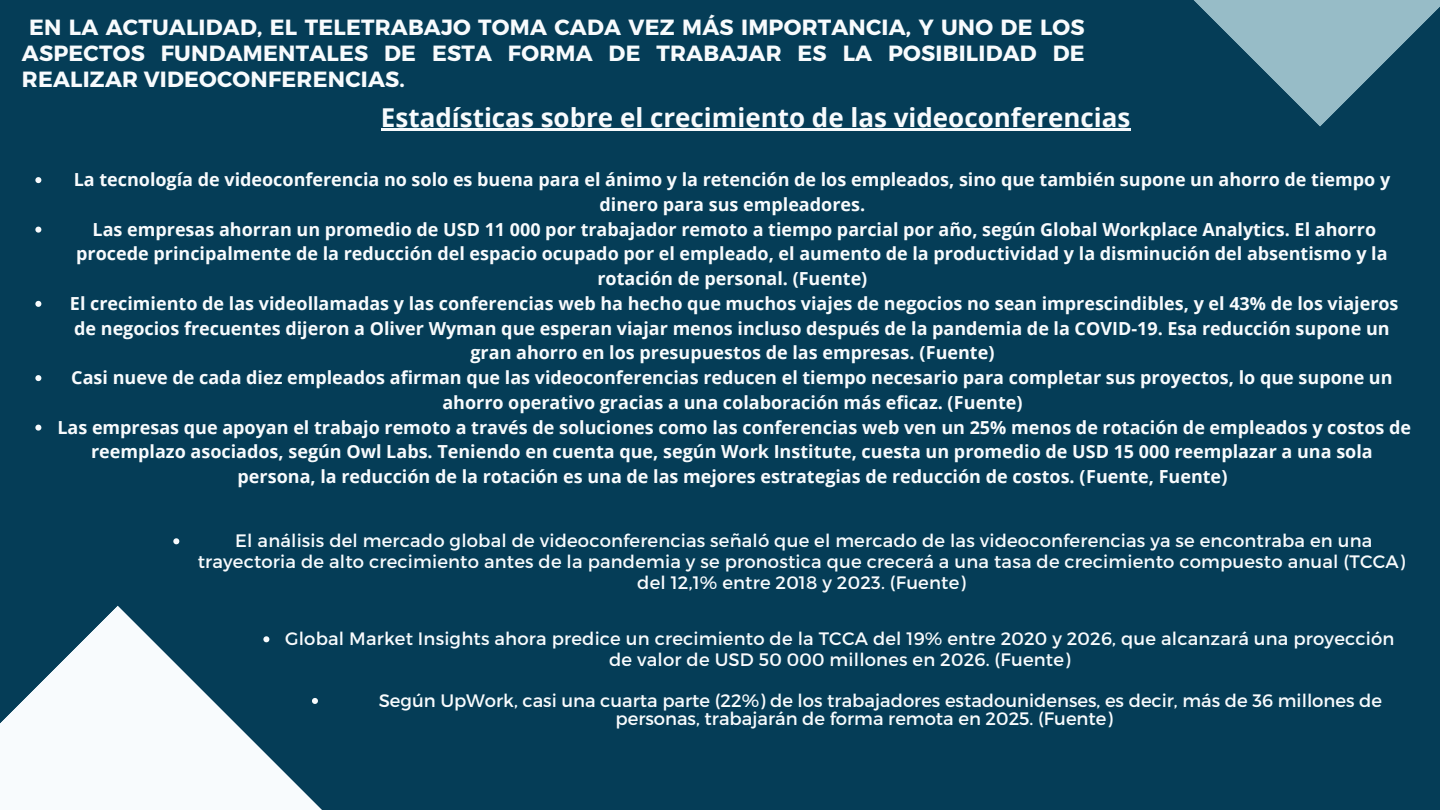
<style>
.page{position:relative;width:1440px;height:810px;background:#053d57}
.page>*{position:absolute;margin:0;border:0;box-sizing:border-box;transform-origin:0 0}
.t1{font:700 26px "Open Sans";color:#f8fbfd}
.t2{font:700 22px/26.2px "Montserrat";letter-spacing:.01em;color:#f8fbfd;text-align:justify}
.t3{font:700 18px/24.8px "Open Sans";color:#f8fbfd;text-align:center}
.t4{font:18px/21px "Montserrat";letter-spacing:.01em;color:#f8fbfd;text-align:center}
</style>
<div class="page">
<svg style="left:1193px;top:0;width:247px;height:127px;fill:#97bcc7"></svg>
<svg style="left:0;top:605px;width:322px;height:205px;fill:#f8fbfd"></svg>
<svg style="left:173px;top:538px;width:6px;height:6px"></svg>
<svg style="left:263px;top:636px;width:6px;height:6px"></svg>
<svg style="left:312px;top:698px;width:6px;height:6px"></svg>
<hr style="left:381px;top:128px;width:750px;height:3px;background:#f8fbfd">
<svg style="left:35px;top:177px;width:6px;height:6px"></svg>
<svg style="left:35px;top:227px;width:6px;height:6px"></svg>
<svg style="left:35px;top:301px;width:6px;height:6px"></svg>
<svg style="left:35px;top:375px;width:6px;height:6px"></svg>
<svg style="left:35px;top:425px;width:6px;height:6px"></svg>
<p class="t2" style="left:22px;top:13px;width:1064px;text-indent:7px">EN LA ACTUALIDAD, EL TELETRABAJO TOMA CADA VEZ MÁS IMPORTANCIA, Y UNO DE LOS ASPECTOS FUNDAMENTALES DE ESTA FORMA DE TRABAJAR ES LA POSIBILIDAD DE REALIZAR VIDEOCONFERENCIAS.</p>
<p class="t1" style="left:381px;top:99px;width:751px">Estadísticas sobre el crecimiento de las videoconferencias</p>
<p class="t3" style="left:74px;top:167px;width:1318px">La tecnología de videoconferencia no solo es buena para el ánimo y la retención de los empleados, sino que también supone un ahorro de tiempo y dinero para sus empleadores.</p>
<p class="t3" style="left:76px;top:216px;width:1313px">Las empresas ahorran un promedio de USD 11 000 por trabajador remoto a tiempo parcial por año, según Global Workplace Analytics. El ahorro procede principalmente de la reducción del espacio ocupado por el empleado, el aumento de la productividad y la disminución del absentismo y la rotación de personal. (Fuente)</p>
<p class="t3" style="left:70px;top:290px;width:1330px">El crecimiento de las videollamadas y las conferencias web ha hecho que muchos viajes de negocios no sean imprescindibles, y el 43% de los viajeros de negocios frecuentes dijeron a Oliver Wyman que esperan viajar menos incluso después de la pandemia de la COVID-19. Esa reducción supone un gran ahorro en los presupuestos de las empresas. (Fuente)</p>
<p class="t3" style="left:71px;top:365px;width:1323px">Casi nueve de cada diez empleados afirman que las videoconferencias reducen el tiempo necesario para completar sus proyectos, lo que supone un ahorro operativo gracias a una colaboración más eficaz. (Fuente)</p>
<p class="t3" style="left:57px;top:414px;width:1355px">Las empresas que apoyan el trabajo remoto a través de soluciones como las conferencias web ven un 25% menos de rotación de empleados y costos de reemplazo asociados, según Owl Labs. Teniendo en cuenta que, según Work Institute, cuesta un promedio de USD 15 000 reemplazar a una sola persona, la reducción de la rotación es una de las mejores estrategias de reducción de costos. (Fuente, Fuente)</p>
<h2 class="t4" style="left:198px;top:530px;width:1209px">El análisis del mercado global de videoconferencias señaló que el mercado de las videoconferencias ya se encontraba en una trayectoria de alto crecimiento antes de la pandemia y se pronostica que crecerá a una tasa de crecimiento compuesto anual (TCCA) del 12,1% entre 2018 y 2023. (Fuente)</h2>
<h1 class="t4" style="left:285px;top:628px;width:1111px">Global Market Insights ahora predice un crecimiento de la TCCA del 19% entre 2020 y 2026, que alcanzará una proyección de valor de USD 50 000 millones en 2026. (Fuente)</h1>
<p class="t4" style="left:616px;top:691px;width:768px;line-height:18px;text-align:left;text-indent:-237px">Según UpWork, casi una cuarta parte (22%) de los trabajadores estadounidenses, es decir, más de 36 millones de personas, trabajarán de forma remota en 2025. (Fuente)</p>
</div>
